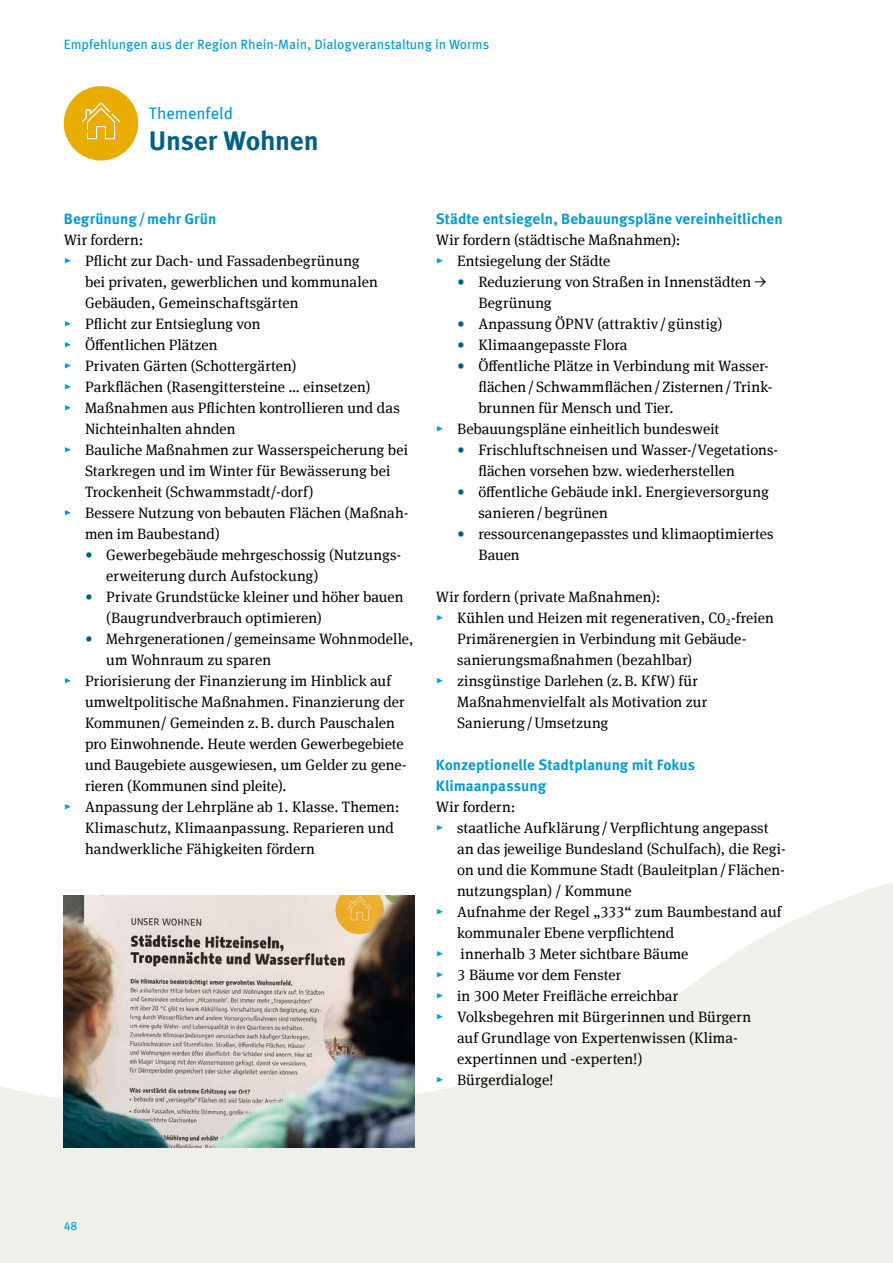
<style>
.page{position:relative;width:893px;height:1263px;background:#fff}
.page>*{position:absolute;margin:0;border:0;box-sizing:border-box;transform-origin:0 0}
.Innenseiten_H3_Headline_Themenfeld{font:700 27px "Meta Offc";letter-spacing:-.01em;color:#005f85}
.Innenseiten_H3_Headline_Themenfeld-2{font:16.5px "Meta Offc";color:#009bd4}
.Innenseiten_P_Copy_ohne_Abstand{font:15px/21px "Meta Serif Offc";letter-spacing:.005em;color:#000}
.Innenseiten_H4_Headline{font:700 15px/21px "Meta Offc";color:#009bd4}
.Innenseiten_P_Copy_Abstand_vor{font:15px "Meta Serif Offc";letter-spacing:.005em;color:#000}
.t1{font:13.5px "Meta Offc";color:#009bd4}
.t2{font:12px "Meta Offc";color:#009bd4}
.s1{color:#009bd4}
.s2{color:#005f85}
.s3{font-family:"Meta Serif Pro"}
</style>
<div class="page">
<svg style="left:0;top:882px;width:893px;height:381px;fill:#f0f0eb"></svg>
<img style="left:64px;top:896px;width:351px;height:252px">
<svg style="left:64px;top:86px;width:74px;height:75px"></svg>
<p class="t1" style="left:64px;top:36px;width:427px">Empfehlungen aus der Region Rhein-Main, Dialogveranstaltung in Worms</p>
<h3 class="Innenseiten_H3_Headline_Themenfeld-2" style="left:149px;top:103px;width:86px">Themenfeld</h3>
<h3 class="Innenseiten_H3_Headline_Themenfeld" style="left:149px;top:125px;width:171px">Unser Wohnen</h3>
<p class="Innenseiten_H4_Headline" style="left:64px;top:208px;width:154px">Begrünung/mehr Grün</p>
<p class="Innenseiten_P_Copy_ohne_Abstand" style="left:64px;top:229px;width:81px">Wir fordern:</p>
<p class="Innenseiten_P_Copy_ohne_Abstand" style="left:85px;top:250px;width:294px;text-indent:-21px"><span class="s1">▸</span> Pflicht zur Dach- und Fassadenbegrünung bei privaten, gewerblichen und kommunalen<br>Gebäuden, Gemeinschaftsgärten</p>
<p class="Innenseiten_P_Copy_ohne_Abstand" style="left:64px;top:313px;width:198px"><span class="s1">▸</span> Pflicht zur Entsieglung von</p>
<p class="Innenseiten_P_Copy_ohne_Abstand" style="left:64px;top:334px;width:155px"><span class="s1">▸</span> Öffentlichen Plätzen</p>
<p class="Innenseiten_P_Copy_ohne_Abstand" style="left:64px;top:355px;width:234px"><span class="s1">▸</span> Privaten Gärten (Schottergärten)</p>
<p class="Innenseiten_P_Copy_ohne_Abstand" style="left:64px;top:376px;width:308px"><span class="s1">▸</span> Parkflächen (Rasengittersteine … einsetzen)</p>
<p class="Innenseiten_P_Copy_ohne_Abstand" style="left:85px;top:397px;width:316px;text-indent:-21px"><span class="s1">▸</span> Maßnahmen aus Pflichten kontrollieren und das<br>Nichteinhalten ahnden</p>
<p class="Innenseiten_P_Copy_ohne_Abstand" style="left:85px;top:439px;width:324px;text-indent:-21px"><span class="s1">▸</span> Bauliche Maßnahmen zur Wasserspeicherung bei<br>Starkregen und im Winter für Bewässerung bei<br>Trockenheit (Schwammstadt/-dorf)</p>
<p class="Innenseiten_P_Copy_ohne_Abstand" style="left:85px;top:502px;width:325px;text-indent:-21px"><span class="s1">▸</span> Bessere Nutzung von bebauten Flächen (Maßnah&shy;men im Baubestand)</p>
<p class="Innenseiten_P_Copy_ohne_Abstand" style="left:106px;top:544px;width:295px;text-indent:-21px"><span class="s2">•</span> Gewerbegebäude mehrgeschossig (Nutzungs&shy;erweiterung durch Aufstockung)</p>
<p class="Innenseiten_P_Copy_ohne_Abstand" style="left:106px;top:586px;width:299px;text-indent:-21px"><span class="s2">•</span> Private Grundstücke kleiner und höher bauen (Baugrundverbrauch optimieren)</p>
<p class="Innenseiten_P_Copy_ohne_Abstand" style="left:106px;top:628px;width:309px;text-indent:-21px"><span class="s2">•</span> Mehrgenerationen/gemeinsame Wohnmodelle, um Wohnraum zu sparen</p>
<p class="Innenseiten_P_Copy_ohne_Abstand" style="left:85px;top:670px;width:323px;text-indent:-21px"><span class="s1">▸</span> Priorisierung der Finanzierung im Hinblick auf umweltpolitische Maßnahmen. Finanzierung der Kommunen/ Gemeinden z.B. durch Pauschalen pro Einwohnende. Heute werden Gewerbegebiete und Baugebiete ausgewiesen, um Gelder zu gene&shy;rieren (Kommunen sind pleite).</p>
<p class="Innenseiten_P_Copy_ohne_Abstand" style="left:85px;top:796px;width:316px;text-indent:-21px"><span class="s1">▸</span> Anpassung der Lehrpläne ab 1. Klasse. Themen:<br>Klimaschutz, Klimaanpassung. Reparieren und handwerkliche Fähigkeiten fördern</p>
<p class="Innenseiten_H4_Headline" style="left:436px;top:208px;width:348px">Städte entsiegeln, Bebauungspläne vereinheitlichen</p>
<p class="Innenseiten_P_Copy_ohne_Abstand" style="left:436px;top:229px;width:246px">Wir fordern (städtische Maßnahmen):</p>
<p class="Innenseiten_P_Copy_ohne_Abstand" style="left:436px;top:250px;width:176px"><span class="s1">▸</span> Entsiegelung der Städte</p>
<p class="Innenseiten_P_Copy_ohne_Abstand" style="left:478px;top:271px;width:290px;text-indent:-21px"><span class="s2">•</span> Reduzierung von Straßen in Innenstädten <span class="s3">→<br></span>Begrünung</p>
<p class="Innenseiten_P_Copy_ohne_Abstand" style="left:457px;top:313px;width:267px"><span class="s2">•</span> Anpassung ÖPNV (attraktiv/günstig)</p>
<p class="Innenseiten_P_Copy_ohne_Abstand" style="left:457px;top:334px;width:172px"><span class="s2">•</span> Klimaangepasste Flora</p>
<p class="Innenseiten_P_Copy_ohne_Abstand" style="left:478px;top:355px;width:294px;text-indent:-21px"><span class="s2">•</span> Öffentliche Plätze in Verbindung mit Wasser&shy;flächen/Schwammflächen/Zisternen/Trink&shy;brunnen für Mensch und Tier.</p>
<p class="Innenseiten_P_Copy_ohne_Abstand" style="left:436px;top:418px;width:285px"><span class="s1">▸</span> Bebauungspläne einheitlich bundesweit</p>
<p class="Innenseiten_P_Copy_ohne_Abstand" style="left:478px;top:439px;width:300px;text-indent:-21px"><span class="s2">•</span> Frischluftschneisen und Wasser-/Vegetations&shy;flächen vorsehen bzw. wiederherstellen</p>
<p class="Innenseiten_P_Copy_ohne_Abstand" style="left:478px;top:481px;width:292px;text-indent:-21px"><span class="s2">•</span> öffentliche Gebäude inkl. Energieversorgung sanieren/begrünen</p>
<p class="Innenseiten_P_Copy_ohne_Abstand" style="left:478px;top:523px;width:297px;text-indent:-21px"><span class="s2">•</span> ressourcenangepasstes und klimaoptimiertes<br>Bauen</p>
<p class="Innenseiten_P_Copy_Abstand_vor" style="left:436px;top:588px;width:226px">Wir fordern (private Maßnahmen):</p>
<p class="Innenseiten_P_Copy_ohne_Abstand" style="left:457px;top:607px;width:318px;text-indent:-21px"><span class="s1">▸</span> Kühlen und Heizen mit regenerativen, C0<sub>2</sub>-freien<br>Primärenergien in Verbindung mit Gebäude&shy;sanierungsmaßnahmen (bezahlbar)</p>
<p class="Innenseiten_P_Copy_ohne_Abstand" style="left:457px;top:670px;width:251px;text-indent:-21px"><span class="s1">▸</span> zinsgünstige Darlehen (z.B. KfW) für<br>Maßnahmenvielfalt als Motivation zur<br>Sanierung/ -Umsetzung</p>
<p class="Innenseiten_H4_Headline" style="left:436px;top:754px;width:261px">Konzeptionelle Stadtplanung mit Fokus<br>Klimaanpassung</p>
<p class="Innenseiten_P_Copy_ohne_Abstand" style="left:436px;top:796px;width:81px">Wir fordern:</p>
<p class="Innenseiten_P_Copy_ohne_Abstand" style="left:457px;top:817px;width:330px;text-indent:-21px"><span class="s1">▸</span> staatliche Aufklärung/Verpflichtung angepasst an das jeweilige Bundesland (Schulfach), die Regi&shy;on und die Kommune Stadt (Bauleitplan/Flächen&shy;nutzungsplan) / Kommune</p>
<p class="Innenseiten_P_Copy_ohne_Abstand" style="left:457px;top:901px;width:326px;text-indent:-21px"><span class="s1">▸</span> Aufnahme der Regel „333“ zum Baumbestand auf kommunaler Ebene verpflichtend</p>
<p class="Innenseiten_P_Copy_ohne_Abstand" style="left:436px;top:943px;width:254px"><span class="s1">▸</span> innerhalb 3 Meter sichtbare Bäume</p>
<p class="Innenseiten_P_Copy_ohne_Abstand" style="left:436px;top:964px;width:187px"><span class="s1">▸</span> 3 Bäume vor dem Fenster</p>
<p class="Innenseiten_P_Copy_ohne_Abstand" style="left:436px;top:985px;width:244px"><span class="s1">▸</span> in 300 Meter Freifläche erreichbar</p>
<p class="Innenseiten_P_Copy_ohne_Abstand" style="left:457px;top:1006px;width:295px;text-indent:-21px"><span class="s1">▸</span> Volksbegehren mit Bürgerinnen und Bürgern auf Grundlage von Expertenwissen (Klima&shy;expertinnen und -experten!)</p>
<p class="Innenseiten_P_Copy_ohne_Abstand" style="left:436px;top:1069px;width:119px"><span class="s1">▸</span> Bürgerdialoge!</p>
<p class="t2" style="left:64px;top:1218px;width:15px">48</p>
</div>
